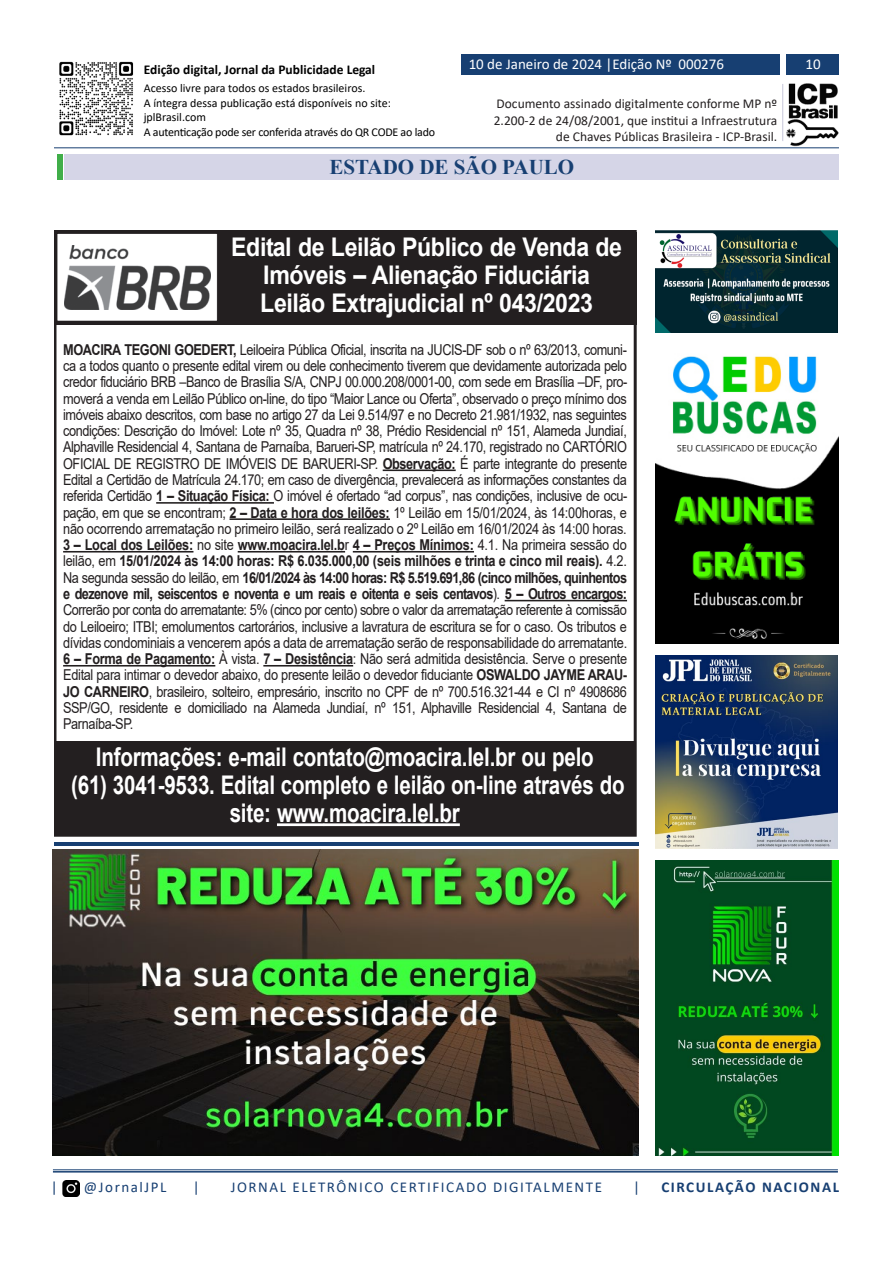
<style>
.page{position:relative;width:893px;height:1263px;background:#fff}
.page>*{position:absolute;margin:0;border:0;box-sizing:border-box;transform-origin:0 0}
.t1{font:700 25.65px/27.9px "Arial";letter-spacing:-.01em;color:#fff;text-align:center;scale:.8 1}
.t2{font:700 25.65px/27.9px "Arial";letter-spacing:-.01em;color:#fff;text-align:center;scale:.9 1}
.t3{font:700 21px "Times New Roman";color:#173f72}
.t4{font:15px/16.4px "Arial";letter-spacing:-.035em;color:#231f20;text-align:justify;scale:.85 1}
.t5{font:15px "Calibri";letter-spacing:.105em;color:#173f72}
.t6{font:15px "Calibri";color:#fff}
.t7{font:700 15px "Calibri";letter-spacing:.105em;color:#173f72}
.t8{font:13.5px/16.2px "Calibri";color:#231f20;text-align:right}
.t9{font:700 13.5px "Calibri";color:#000}
.t10{font:12px/14.4px "Calibri";color:#000}
.s1{font-weight:700}
</style>
<div class="page">
<img style="left:59px;top:61px;width:75px;height:75px">
<img style="left:783px;top:83px;width:56px;height:64px">
<hr style="left:782px;top:84px;width:1px;height:57px;background:#c7c7d9">
<div style="left:786px;top:54px;width:53px;height:21px;background:#173f72"></div>
<div style="left:461px;top:54px;width:319px;height:21px;background:#173f72"></div>
<hr style="left:54px;top:147px;width:785px;height:1px;background:#173f72">
<hr style="left:53px;top:1169px;width:785px;height:1px;background:#173f72">
<hr style="left:53px;top:1171px;width:785px;height:1px;background:#173f72">
<img style="left:62px;top:1180px;width:18px;height:16px">
<div style="left:57px;top:154px;width:6px;height:26px;background:#40ae49"></div>
<div style="left:65px;top:154px;width:774px;height:26px;background:#d5d5e7"></div>
<img style="left:655px;top:860px;width:184px;height:296px">
<img style="left:655px;top:231px;width:183px;height:101px">
<img style="left:655px;top:656px;width:183px;height:192px">
<img style="left:656px;top:356px;width:183px;height:287px">
<hr style="left:54px;top:842px;width:584px;height:3px;background:#173f72">
<svg style="left:55px;top:231px;width:582px;height:606px"></svg>
<div style="left:55px;top:232px;width:581px;height:93px;background:#231f20"></div>
<div style="left:55px;top:741px;width:581px;height:93px;background:#231f20"></div>
<hr style="left:277px;top:823px;width:47px;height:3px;background:#fff">
<hr style="left:324px;top:823px;width:136px;height:3px;background:#fff">
<div style="left:57px;top:233px;width:160px;height:88px;background:#fff"></div>
<img style="left:64px;top:245px;width:146px;height:64px">
<div style="left:57px;top:233px;width:161px;height:88px;border:1px solid #231f20"></div>
<img style="left:53px;top:849px;width:586px;height:307px">
<p class="t9" style="left:144px;top:60px;width:233px">Edição digital, Jornal da Publicidade Legal</p>
<p class="t10" style="left:144px;top:81px;width:293px">Acesso livre para todos os estados brasileiros.<br>A íntegra dessa publicação está disponíveis no site: jplBrasil.com<br>A autenticação pode ser conferida através do QR CODE ao lado</p>
<p class="t6" style="left:469px;top:54px;width:257px">10 de Janeiro de 2024 |Edição Nº 000276</p>
<p class="t6" style="left:805px;top:54px;width:17px">10</p>
<p class="t8" style="left:494px;top:95px;width:285px">Documento assinado digitalmente conforme MP nº<br>2.200-2 de 24/08/2001, que institui a Infraestrutura de Chaves Públicas Brasileira - ICP-Brasil.</p>
<h2 class="t3" style="left:329px;top:152px;width:246px">ESTADO DE SÃO PAULO</h2>
<h1 class="t2" style="left:231px;top:233px;width:436px">Edital de Leilão Público de Venda de<br>Imóveis – Alienação Fiduciária<br>Leilão Extrajudicial nº 043/2023</h1>
<p class="t4" style="left:63px;top:341px;width:665px"><span class="s1">MOACIRA TEGONI GOEDERT,</span> Leiloeira Pública Oficial, inscrita na JUCIS-DF sob o nº 63/2013, comuni&shy;ca a todos quanto o presente edital virem ou dele conhecimento tiverem que devidamente autorizada pelo credor fiduciário BRB –Banco de Brasília S/A, CNPJ 00.000.208/0001-00, com sede em Brasília –DF, pro&shy;moverá a venda em Leilão Público on-line, do tipo “Maior Lance ou Oferta”, observado o preço mínimo dos imóveis abaixo descritos, com base no artigo 27 da Lei 9.514/97 e no Decreto 21.981/1932, nas seguintes condições: Descrição do Imóvel: Lote nº 35, Quadra nº 38, Prédio Residencial nº 151, Alameda Jundiaí, Alphaville Residencial 4, Santana de Parnaíba, Barueri-SP, matrícula nº 24.170, registrado no CARTÓRIO OFICIAL DE REGISTRO DE IMÓVEIS DE BARUERI-SP. <span class="s1">Observação:</span> É parte integrante do presente Edital a Certidão de Matrícula 24.170; em caso de divergência, prevalecerá as informações constantes da referida Certidão <span class="s1">1 – Situação Física:</span> O imóvel é ofertado “ad corpus”, nas condições, inclusive de ocu&shy;pação, em que se encontram; <span class="s1">2 – Data e hora dos leilões:</span> 1º Leilão em 15/01/2024, às 14:00horas, e não ocorrendo arrematação no primeiro leilão, será realizado o 2º Leilão em 16/01/2024 às 14:00 horas.<br><span class="s1">3 – Local dos Leilões:</span> no site <span class="s1">www.moacira.lel.b</span>r <span class="s1">4 – Preços Mínimos:</span> 4.1. Na primeira sessão do leilão, em <span class="s1">15/01/2024 às 14:00 horas: R$ 6.035.000,00 (seis milhões e trinta e cinco mil reais).</span> 4.2.<br>Na segunda sessão do leilão, em <span class="s1">16/01/2024 às 14:00 horas: R$ 5.519.691,86 (cinco milhões, quinhentos e dezenove mil, seiscentos e noventa e um reais e oitenta e seis centavos</span>). <span class="s1">5 – Outros encargos:<br></span>Correrão por conta do arrematante: 5% (cinco por cento) sobre o valor da arrematação referente à comissão do Leiloeiro; ITBI; emolumentos cartorários, inclusive a lavratura de escritura se for o caso. Os tributos e dívidas condominiais a vencerem após a data de arrematação serão de responsabilidade do arrematante.<br><span class="s1">6 – Forma de Pagamento:</span> À vista. <span class="s1">7 – Desistência</span>: Não será admitida desistência. Serve o presente Edital para intimar o devedor abaixo, do presente leilão o devedor fiduciante <span class="s1">OSWALDO JAYME ARAU-JO CARNEIRO</span>, brasileiro, solteiro, empresário, inscrito no CPF de nº 700.516.321-44 e CI nº 4908686<br>SSP/GO, residente e domiciliado na Alameda Jundiaí, nº 151, Alphaville Residencial 4, Santana de Parnaíba-SP.</p>
<h1 class="t1" style="left:71px;top:744px;width:693px">Informações: e-mail contato@moacira.lel.br ou pelo<br>(61) 3041-9533. Edital completo e leilão on-line através do site: www.moacira.lel.br</h1>
<p class="t5" style="left:51px;top:1177px;width:8px">|</p>
<p class="t5" style="left:84px;top:1177px;width:84px">@JornalJPL</p>
<p class="t5" style="left:193px;top:1177px;width:8px">|</p>
<p class="t5" style="left:231px;top:1177px;width:373px">JORNAL ELETRÔNICO CERTIFICADO DIGITALMENTE</p>
<p class="t5" style="left:633px;top:1177px;width:8px">|</p>
<p class="t7" style="left:661px;top:1177px;width:179px">CIRCULAÇÃO NACIONAL</p>
</div>
